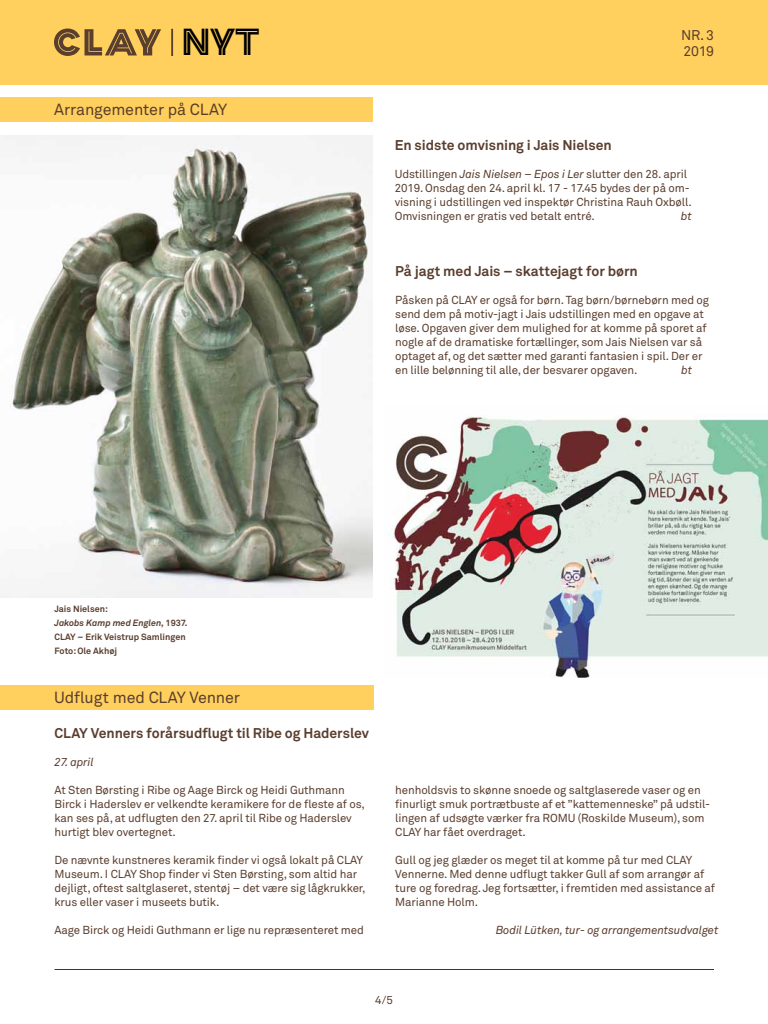
<style>
.page{position:relative;width:768px;height:1024px;background:#fff}
.page>*{position:absolute;margin:0;border:0;box-sizing:border-box;transform-origin:0 0}
.t1{font:35.1px "Clay";color:#000}
.t2{font:16px "Akkurat";letter-spacing:-.01em;color:#5a3e2e}
.t3{font:700 14px "Akkurat";letter-spacing:-.005em;color:#5a3e2e}
.t4{font:14px/16px "Akkurat";letter-spacing:-.015em;color:#5a3e2e}
.t5{font:11.5px/14px "Akkurat";letter-spacing:-.01em;color:#5a3e2e}
.t6{font:italic 11.5px "Akkurat";letter-spacing:-.01em;color:#5a3e2e}
.t7{font:700 9px/14px "Akkurat";color:#5a3e2e}
.s1{font-style:italic}
</style>
<div class="page">
<div style="left:0;top:0;width:768px;height:85px;background:#ffd05d"></div>
<svg style="left:54px;top:29px;width:107px;height:27px"></svg>
<div style="left:171px;top:29px;width:2px;height:27px;border:1px solid #5a3e2e"></div>
<hr style="left:54px;top:969px;width:660px;height:1px;background:#372f6c">
<div style="left:0;top:686px;width:374px;height:24px;background:#ffd05d"></div>
<div style="left:0;top:98px;width:373px;height:24px;background:#ffd05d"></div>
<img style="left:0;top:136px;width:373px;height:462px">
<img style="left:387px;top:415px;width:381px;height:262px">
<h1 class="t1" style="left:181px;top:20px;width:80px">NYT</h1>
<p class="t4" style="left:681px;top:27px;width:34px">NR. 3<br>2019</p>
<h2 class="t2" style="left:54px;top:100px;width:175px">Arrangementer på CLAY</h2>
<p class="t3" style="left:395px;top:136px;width:218px">En sidste omvisning i Jais Nielsen</p>
<p class="t5" style="left:395px;top:167px;width:299px">Udstillingen <span class="s1">Jais Nielsen – Epos i Ler</span> slutter den 28. april 2019. Onsdag den 24. april kl. 17 - 17.45 bydes der på om&shy;visning i udstillingen ved inspektør Christina Rauh Oxbøll.<br>Omvisningen er gratis ved betalt entré.</p>
<p class="t6" style="left:681px;top:209px;width:12px">bt</p>
<p class="t3" style="left:395px;top:262px;width:244px">På jagt med Jais – skattejagt for børn</p>
<p class="t5" style="left:395px;top:293px;width:315px">Påsken på CLAY er også for børn. Tag børn/børnebørn med og send dem på motiv-jagt i Jais udstillingen med en opgave at løse. Opgaven giver dem mulighed for at komme på sporet af nogle af de dramatiske fortællinger, som Jais Nielsen var så optaget af, og det sætter med garanti fantasien i spil. Der er en lille belønning til alle, der besvarer opgaven.</p>
<p class="t6" style="left:681px;top:363px;width:12px">bt</p>
<p class="t7" style="left:54px;top:602px;width:134px">Jais Nielsen:<br><span class="s1">Jakobs Kamp med Englen,</span> 1937.<br>CLAY – Erik Veistrup Samlingen<br>Foto: Ole Akhøj</p>
<h2 class="t2" style="left:54px;top:688px;width:187px">Udflugt med CLAY Venner</h2>
<p class="t3" style="left:54px;top:724px;width:316px">CLAY Venners forårsudflugt til Ribe og Haderslev</p>
<p class="t6" style="left:54px;top:755px;width:41px">27. april</p>
<p class="t5" style="left:54px;top:783px;width:312px">At Sten Børsting i Ribe og Aage Birck og Heidi Guthmann Birck i Haderslev er velkendte keramikere for de fleste af os, kan ses på, at udflugten den 27. april til Ribe og Haderslev hurtigt blev overtegnet.</p>
<p class="t5" style="left:54px;top:853px;width:313px">De nævnte kunstneres keramik finder vi også lokalt på CLAY Museum. I CLAY Shop finder vi Sten Børsting, som altid har dejligt, oftest saltglaseret, stentøj – det være sig lågkrukker, krus eller vaser i museets butik.</p>
<p class="t5" style="left:54px;top:923px;width:311px">Aage Birck og Heidi Guthmann er lige nu repræsenteret med</p>
<p class="t5" style="left:395px;top:783px;width:316px">henholdsvis to skønne snoede og saltglaserede vaser og en finurligt smuk portrætbuste af et ”kattemenneske” på udstil&shy;lingen af udsøgte værker fra ROMU (Roskilde Museum), som CLAY har fået overdraget.</p>
<p class="t5" style="left:395px;top:853px;width:321px">Gull og jeg glæder os meget til at komme på tur med CLAY Vennerne. Med denne udflugt takker Gull af som arrangør af ture og foredrag. Jeg fortsætter, i fremtiden med assistance af Marianne Holm.</p>
<p class="t6" style="left:496px;top:923px;width:224px">Bodil Lütken, tur- og arrangementsudvalget</p>
<p class="t5" style="left:375px;top:993px;width:19px">4/5</p>
</div>
